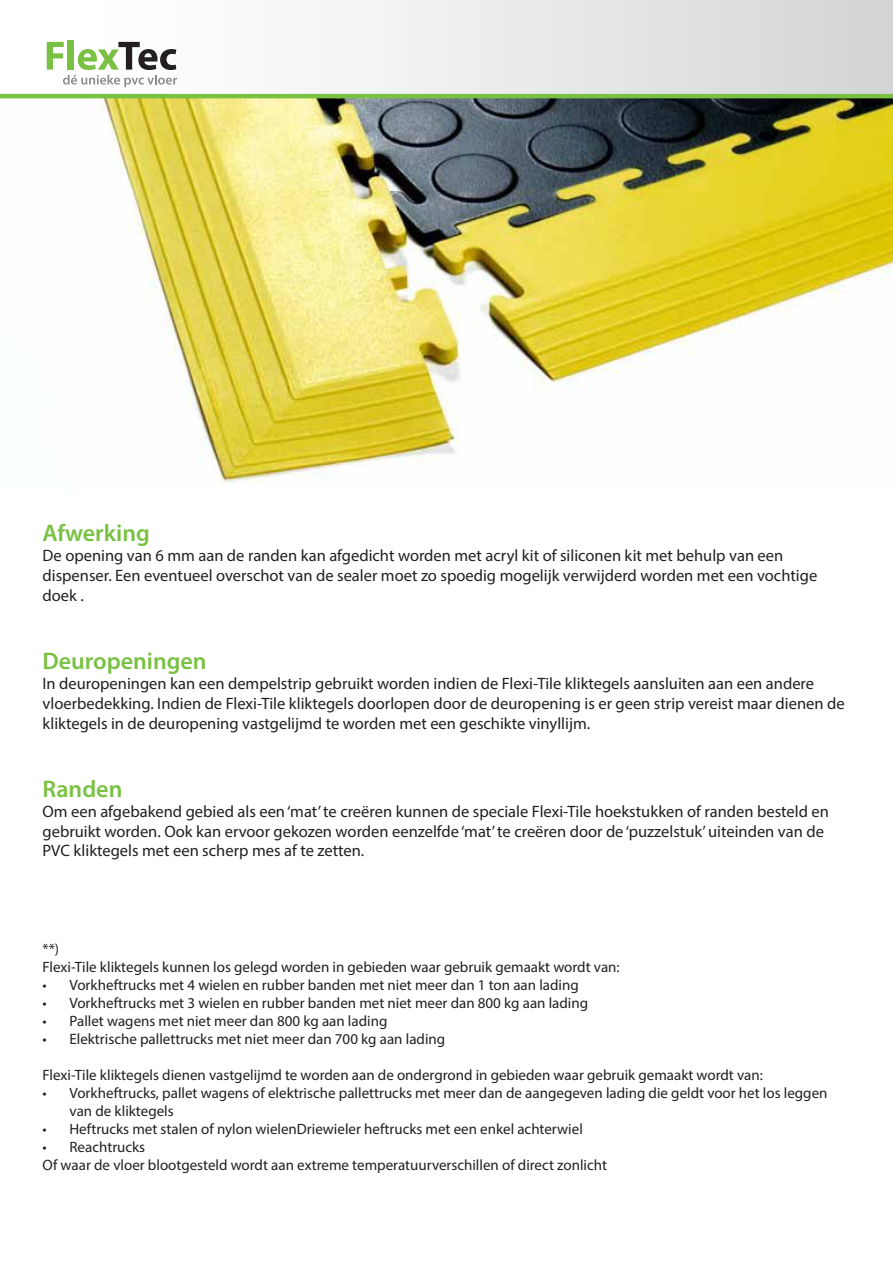
<style>
.page{position:relative;width:893px;height:1263px;background:#fff}
.page>*{position:absolute;margin:0;border:0;box-sizing:border-box;transform-origin:0 0}
.t1{font:600 24px "Myriad Pro";color:#79c142}
.t2{font:16.5px/19.8px "Myriad Pro";color:#231f20}
.t3{font:15px/18px "Myriad Pro";color:#231f20}
</style>
<div class="page">
<img style="left:0;top:98px;width:893px;height:386px">
<div style="left:24px;top:0;width:869px;height:95px;background:linear-gradient(to right,#fff,#d5d6d8)"></div>
<hr style="left:0;top:94px;width:893px;height:4px;background:#79c142">
<div style="left:68px;top:40px;width:6px;height:30px;background:#79c142"></div>
<svg style="left:47px;top:42px;width:130px;height:45px"></svg>
<h1 class="t1" style="left:43px;top:518px;width:109px">Afwerking</h1>
<p class="t2" style="left:43px;top:545px;width:776px">De opening van 6 mm aan de randen kan afgedicht worden met acryl kit of siliconen kit met behulp van een dispenser. Een eventueel overschot van de sealer moet zo spoedig mogelijk verwijderd worden met een vochtige doek .</p>
<h1 class="t1" style="left:43px;top:646px;width:166px">Deuropeningen</h1>
<p class="t2" style="left:43px;top:673px;width:804px">In deuropeningen kan een dempelstrip gebruikt worden indien de Flexi-Tile kliktegels aansluiten aan een andere vloerbedekking. Indien de Flexi-Tile kliktegels doorlopen door de deuropening is er geen strip vereist maar dienen de kliktegels in de deuropening vastgelijmd te worden met een geschikte vinyllijm.</p>
<h1 class="t1" style="left:43px;top:774px;width:81px">Randen</h1>
<p class="t2" style="left:43px;top:801px;width:788px">Om een afgebakend gebied als een ‘mat’ te creëren kunnen de speciale Flexi-Tile hoekstukken of randen besteld en gebruikt worden. Ook kan ervoor gekozen worden eenzelfde ‘mat’ te creëren door de ‘puzzelstuk’ uiteinden van de<br>PVC kliktegels met een scherp mes af te zetten.</p>
<p class="t3" style="left:43px;top:939px;width:579px">**)<br>Flexi-Tile kliktegels kunnen los gelegd worden in gebieden waar gebruik gemaakt wordt van:</p>
<p class="t3" style="left:43px;top:975px;width:538px">• Vorkheftrucks met 4 wielen en rubber banden met niet meer dan 1 ton aan lading</p>
<p class="t3" style="left:43px;top:993px;width:547px">• Vorkheftrucks met 3 wielen en rubber banden met niet meer dan 800 kg aan lading</p>
<p class="t3" style="left:43px;top:1011px;width:346px">• Pallet wagens met niet meer dan 800 kg aan lading</p>
<p class="t3" style="left:43px;top:1029px;width:404px">• Elektrische pallettrucks met niet meer dan 700 kg aan lading</p>
<p class="t3" style="left:43px;top:1065px;width:722px">Flexi-Tile kliktegels dienen vastgelijmd te worden aan de ondergrond in gebieden waar gebruik gemaakt wordt van:</p>
<p class="t3" style="left:70px;top:1083px;width:759px;text-indent:-27px">• Vorkheftrucks, pallet wagens of elektrische pallettrucks met meer dan de aangegeven lading die geldt voor het los leggen van de kliktegels</p>
<p class="t3" style="left:43px;top:1119px;width:542px">• Heftrucks met stalen of nylon wielenDriewieler heftrucks met een enkel achterwiel</p>
<p class="t3" style="left:43px;top:1137px;width:566px">• Reachtrucks<br>Of waar de vloer blootgesteld wordt aan extreme temperatuurverschillen of direct zonlicht</p>
</div>
